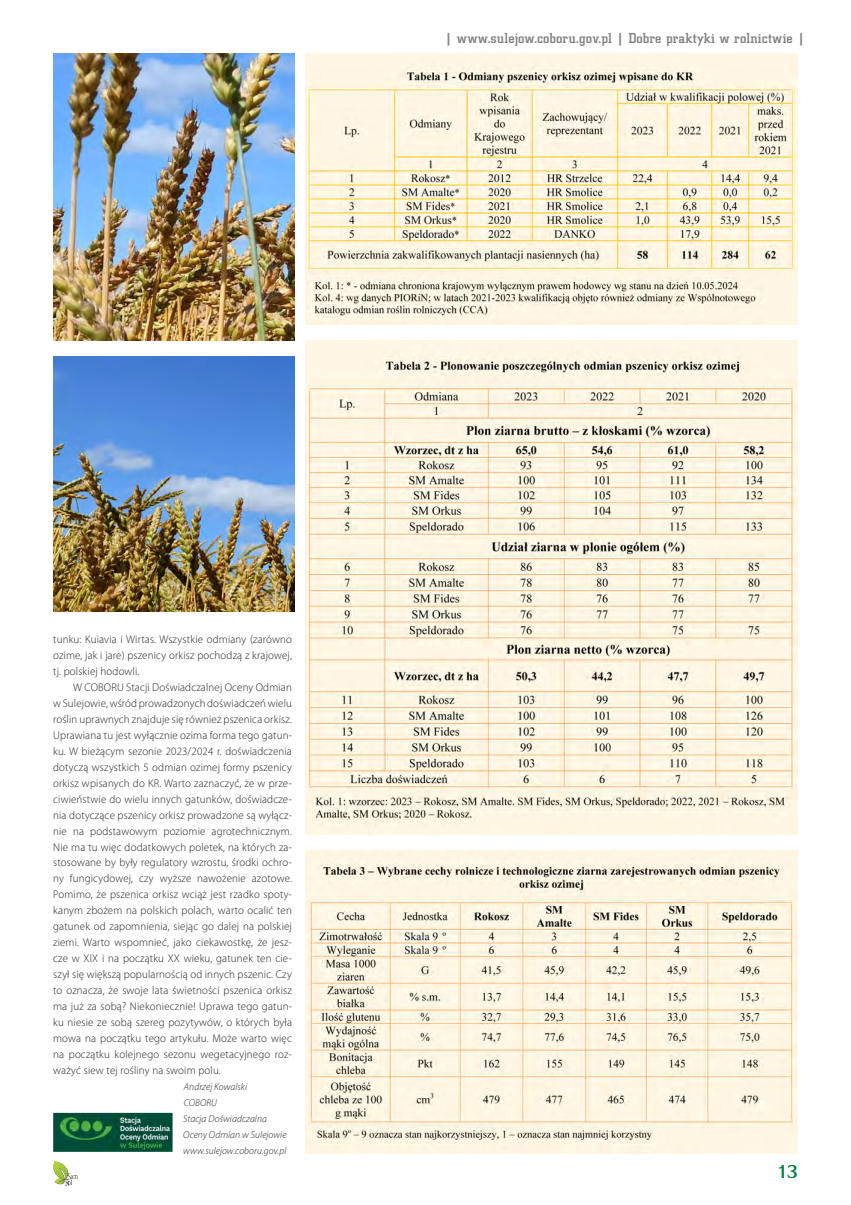
<style>
.page{position:relative;width:851px;height:1205px;background:#fff}
.page>*{position:absolute;margin:0;border:0;box-sizing:border-box;transform-origin:0 0}
.t1{font:700 17.5px "Altrincham";color:#008340}
.t2{font:500 15px "City DEE";letter-spacing:.01em;color:#808285}
.t3{font:300 11.25px/16px "Myriad Pro";letter-spacing:.015em;color:#231f20;text-align:justify}
.t4{font:italic 300 10px/16px "Myriad Pro";letter-spacing:.01em;color:#231f20}
</style>
<div class="page">
<img style="left:53px;top:1161px;width:25px;height:24px">
<img style="left:305px;top:53px;width:492px;height:271px">
<img style="left:53px;top:53px;width:241px;height:287px">
<img style="left:305px;top:340px;width:492px;height:494px">
<img style="left:305px;top:850px;width:492px;height:303px">
<img style="left:53px;top:356px;width:241px;height:255px">
<img style="left:53px;top:1113px;width:119px;height:39px">
<h2 class="t2" style="left:445px;top:30px;width:361px">| www.sulejow.coboru.gov.pl | Dobre praktyki w rolnictwie |</h2>
<p class="t3" style="left:53px;top:632px;width:240px">tunku: Kuiavia i Wirtas. Wszystkie odmiany (zarówno ozime, jak i jare) pszenicy orkisz pochodzą z krajowej, tj. polskiej hodowli.</p>
<p class="t3" style="left:53px;top:679px;width:240px;text-indent:20px">W COBORU Stacji Doświadczalnej Oceny Odmian w Sulejowie, wśród prowadzonych doświadczeń wielu roślin uprawnych znajduje się również pszenica orkisz.<br>Uprawiana tu jest wyłącznie ozima forma tego gatun&shy;ku. W bieżącym sezonie 2023/2024 r. doświadczenia dotyczą wszystkich 5 odmian ozimej formy pszenicy orkisz wpisanych do KR. Warto zaznaczyć, że w prze&shy;ciwieństwie do wielu innych gatunków, doświadcze&shy;nia dotyczące pszenicy orkisz prowadzone są wyłącz&shy;nie na podstawowym poziomie agrotechnicznym.<br>Nie ma tu więc dodatkowych poletek, na których za&shy;stosowane by były regulatory wzrostu, środki ochro&shy;ny fungicydowej, czy wyższe nawożenie azotowe.<br>Pomimo, że pszenica orkisz wciąż jest rzadko spoty&shy;kanym zbożem na polskich polach, warto ocalić ten gatunek od zapomnienia, siejąc go dalej na polskiej ziemi. Warto wspomnieć, jako ciekawostkę, że jesz&shy;cze w XIX i na początku XX wieku, gatunek ten cie&shy;szył się większą popularnością od innych pszenic. Czy to oznacza, że swoje lata świetności pszenica orkisz ma już za sobą? Niekoniecznie! Uprawa tego gatun&shy;ku niesie ze sobą szereg pozytywów, o których była mowa na początku tego artykułu. Może warto więc na początku kolejnego sezonu wegetacyjnego roz&shy;ważyć siew tej rośliny na swoim polu.</p>
<p class="t4" style="left:183px;top:1079px;width:105px">Andrzej Kowalski<br>COBORU<br>Stacja Doświadczalna<br>Oceny Odmian w Sulejowie www.sulejow.coboru.gov.pl</p>
<h1 class="t1" style="left:776px;top:1161px;width:23px">13</h1>
</div>
